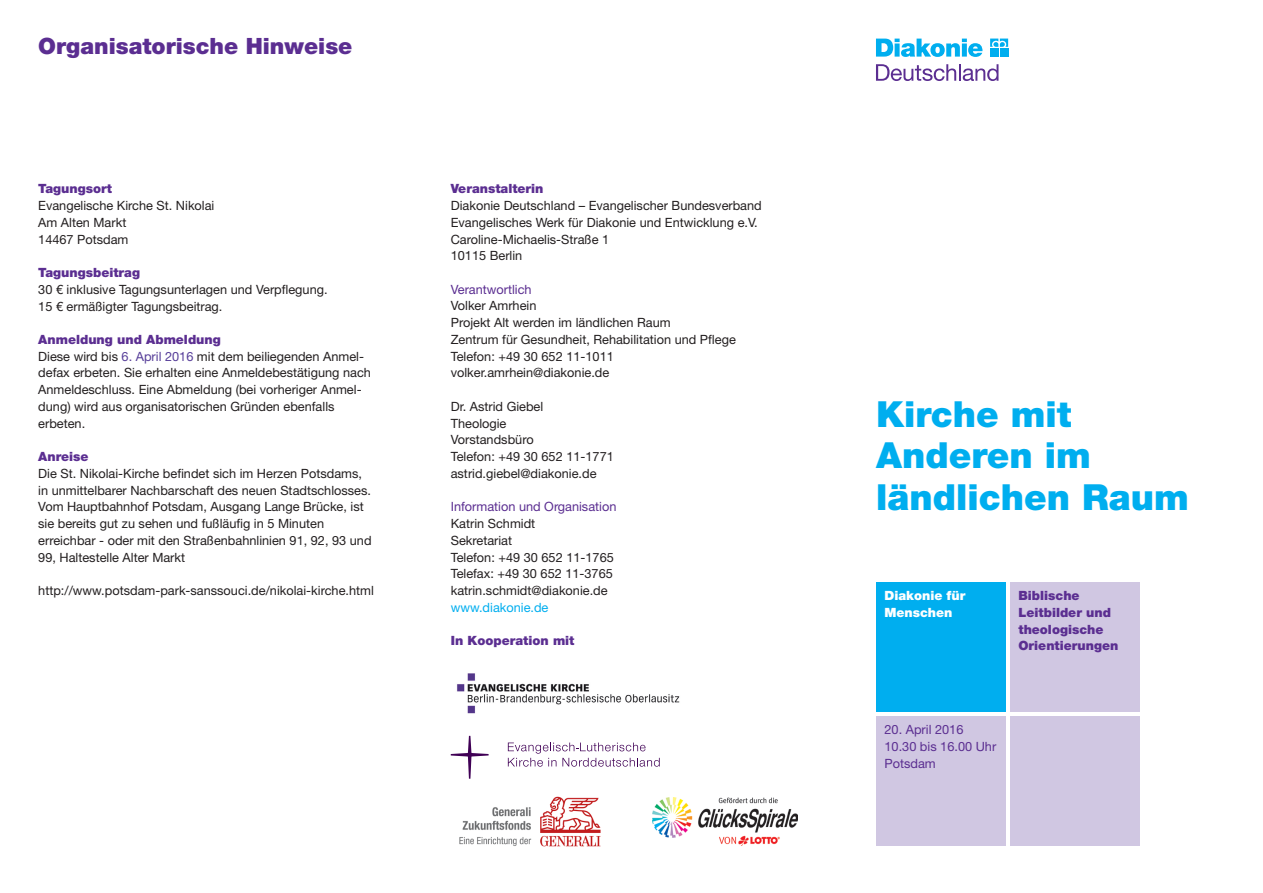
<style>
.page{position:relative;width:1263px;height:893px;background:#fff}
.page>*{position:absolute;margin:0;border:0;box-sizing:border-box;transform-origin:0 0}
.t1{font:900 36px/41.8px "Helvetica Neue LT Pro";color:#00aeef}
.t2{font:900 22.5px "Helvetica Neue LT Pro";color:#5b2e91}
.t3{font:12.75px/16.8px "Helvetica Neue LT Pro";color:#231f20}
.t4{font:900 12.75px/16.8px "Helvetica Neue LT Pro";color:#5b2e91}
.t5{font:12.75px/16.8px "Helvetica Neue LT Pro";color:#5b2e91}
.t6{font:900 12.75px/16.8px "Helvetica Neue LT Pro";color:#fff}
.t7{font:12.75px "Helvetica Neue LT Pro";color:#00aeef}
.s1{font-weight:900;color:#5b2e91}
.s2{color:#573e99}
</style>
<div class="page">
<div style="left:876px;top:583px;width:130px;height:129px;background:#00aeef"></div>
<div style="left:1010px;top:583px;width:130px;height:129px;background:#d0c7e2"></div>
<div style="left:876px;top:716px;width:130px;height:130px;background:#d0c7e2"></div>
<div style="left:1010px;top:716px;width:130px;height:130px;background:#d0c7e2"></div>
<svg style="left:876px;top:39px;width:106px;height:18px"></svg>
<svg style="left:990px;top:39px;width:18px;height:8px"></svg>
<div style="left:990px;top:48px;width:8px;height:9px;background:#00aeef"></div>
<div style="left:1000px;top:48px;width:8px;height:9px;background:#00aeef"></div>
<svg style="left:876px;top:64px;width:122px;height:17px"></svg>
<img style="left:459px;top:796px;width:142px;height:51px">
<img style="left:457px;top:673px;width:223px;height:41px">
<svg style="left:508px;top:743px;width:152px;height:24px"></svg>
<svg style="left:451px;top:736px;width:38px;height:43px"></svg>
<img style="left:653px;top:797px;width:144px;height:48px">
<h2 class="t2" style="left:38px;top:33px;width:316px">Organisatorische Hinweise</h2>
<p class="t4" style="left:451px;top:180px;width:94px">Veranstalterin</p>
<p class="t3" style="left:451px;top:197px;width:313px">Diakonie Deutschland – Evangelischer Bundesverband Evangelisches Werk für Diakonie und Entwicklung e.V.<br>Caroline-Michaelis-Straße 1<br>10115 Berlin</p>
<p class="t5" style="left:451px;top:280px;width:82px">Verantwortlich</p>
<p class="t3" style="left:451px;top:297px;width:287px">Volker Amrhein<br>Projekt Alt werden im ländlichen Raum<br>Zentrum für Gesundheit, Rehabilitation und Pflege<br>Telefon: +49 30 652 11-1011 volker.amrhein@diakonie.de</p>
<p class="t3" style="left:451px;top:398px;width:165px">Dr. Astrid Giebel<br>Theologie<br>Vorstandsbüro<br>Telefon: +49 30 652 11-1771 astrid.giebel@diakonie.de</p>
<p class="t5" style="left:451px;top:498px;width:167px">Information und Organisation</p>
<p class="t3" style="left:451px;top:515px;width:165px">Katrin Schmidt<br>Sekretariat<br>Telefon: +49 30 652 11-1765<br>Telefax: +49 30 652 11-3765 katrin.schmidt@diakonie.de</p>
<p class="t7" style="left:451px;top:599px;width:99px">www.diakonie.de</p>
<p class="t4" style="left:451px;top:632px;width:125px">In Kooperation mit</p>
<p class="t4" style="left:38px;top:180px;width:75px">Tagungsort</p>
<p class="t3" style="left:38px;top:197px;width:178px">Evangelische Kirche St. Nikolai<br>Am Alten Markt<br>14467 Potsdam</p>
<p class="t4" style="left:38px;top:264px;width:103px">Tagungsbeitrag</p>
<p class="t3" style="left:38px;top:281px;width:291px">30 € inklusive Tagungsunterlagen und Verpflegung.<br>15 € ermäßigter Tagungsbeitrag.</p>
<p class="t3" style="left:38px;top:331px;width:334px"><span class="s1">Anmeldung und Abmeldung<br></span>Diese wird bis <span class="s2">6. April 2016</span> mit dem beiliegenden Anmel&shy;defax erbeten. Sie erhalten eine Anmeldebestätigung nach Anmeldeschluss. Eine Abmeldung (bei vorheriger Anmel&shy;dung) wird aus organisatorischen Gründen ebenfalls erbeten.</p>
<p class="t4" style="left:38px;top:448px;width:52px">Anreise</p>
<p class="t3" style="left:38px;top:465px;width:335px">Die St. Nikolai-Kirche befindet sich im Herzen Potsdams, in unmittelbarer Nachbarschaft des neuen Stadtschlosses.<br>Vom Hauptbahnhof Potsdam, Ausgang Lange Brücke, ist sie bereits gut zu sehen und fußläufig in 5 Minuten erreichbar - oder mit den Straßenbahnlinien 91, 92, 93 und 99, Haltestelle Alter Markt</p>
<p class="t3" style="left:38px;top:582px;width:337px">http://www.potsdam-park-sanssouci.de/nikolai-kirche.html</p>
<p class="t6" style="left:884px;top:587px;width:83px">Diakonie für<br>Menschen</p>
<p class="t4" style="left:1018px;top:587px;width:101px">Biblische<br>Leitbilder und theologische<br>Orientierungen</p>
<h1 class="t1" style="left:876px;top:393px;width:314px">Kirche mit<br>Anderen im ländlichen Raum</h1>
<p class="t5" style="left:884px;top:721px;width:113px">20. April 2016<br>10.30 bis 16.00 Uhr<br>Potsdam</p>
</div>
